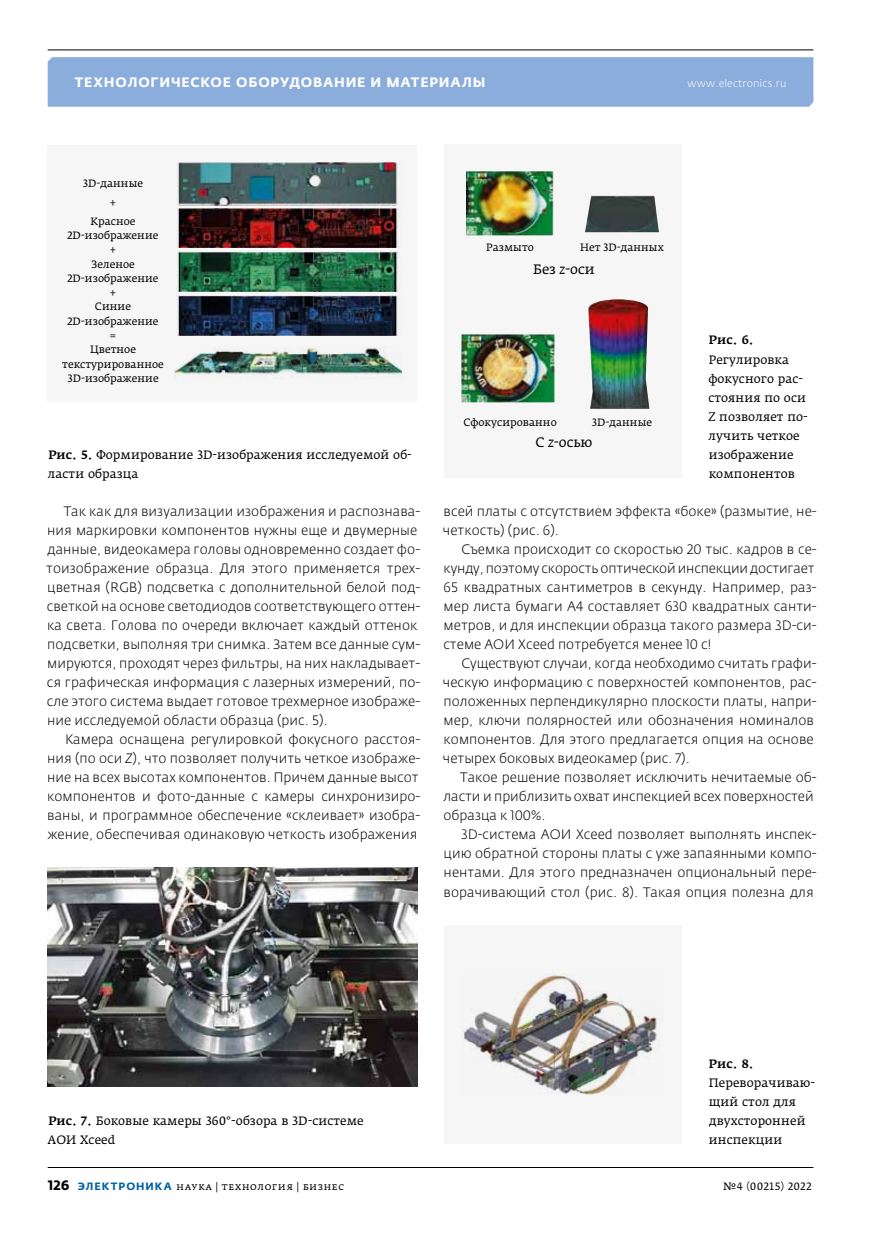
<style>
.page{position:relative;width:881px;height:1234px;background:#fff}
.page>*{position:absolute;margin:0;border:0;box-sizing:border-box;transform-origin:0 0}
.t1{font:300 13.5px/19px "Fedra Sans Pro";letter-spacing:.005em;color:#000}
.t2{font:700 13.5px "Fedra Sans Alt Pro";letter-spacing:.06em;color:#fff}
.t3{font:13.5px "Fedra Serif A Pro";color:#000}
.t4{font:12px/19px "Fedra Serif A Pro";letter-spacing:.005em;color:#000}
.t5{font:500 12px "Fedra Serif A Pro";letter-spacing:.005em;color:#000}
.t6{font:10.5px/14.2px "Fedra Serif A Pro";color:#000;text-align:center}
.t7{font:10.5px "Fedra Serif A Pro";letter-spacing:.02em;color:#000}
.t8{font:300 10.5px "Fedra Sans Pro";letter-spacing:.015em;color:#fff}
.t9{font:10.5px "Fedra Serif A Pro";letter-spacing:.035em;color:#000}
.s1{font-weight:500}
.s2{font-style:italic}
.s3{font-family:"Fedra Serif B Pro";font-style:italic}
.s4{font-family:"Fedra Sans Pro";font-weight:700;font-size:13.5px}
.s5{font-family:"Fedra Sans Alt Pro";font-weight:700;color:#0061a7}
</style>
<div class="page">
<div style="left:48px;top:57px;width:765px;height:50px;background:#8baddc"></div>
<hr style="left:48px;top:49px;width:765px;height:1px;background:#000">
<hr style="left:48px;top:1166px;width:765px;height:1px;background:#000">
<div style="left:48px;top:145px;width:369px;height:256px;background:#f6f6f6"></div>
<img style="left:177px;top:162px;width:222px;height:44px">
<img style="left:177px;top:208px;width:223px;height:39px">
<img style="left:176px;top:252px;width:223px;height:39px">
<img style="left:176px;top:296px;width:223px;height:39px">
<img style="left:174px;top:347px;width:228px;height:32px">
<img style="left:48px;top:867px;width:369px;height:219px">
<div style="left:444px;top:145px;width:237px;height:332px;background:#f6f6f6"></div>
<img style="left:461px;top:171px;width:197px;height:238px">
<div style="left:444px;top:924px;width:237px;height:219px;background:#f6f6f6"></div>
<img style="left:461px;top:973px;width:199px;height:122px">
<p class="t2" style="left:75px;top:74px;width:412px">Технологическое оборудование и материалы</p>
<p class="t8" style="left:687px;top:77px;width:100px">www.electronics.ru</p>
<p class="t6" style="left:83px;top:175px;width:62px;line-height:18.9px">3D-данные +<br>Красное</p>
<p class="t6" style="left:62px;top:229px;width:103px">2D-изображение<br>+<br>Зеленое<br>2D-изображение<br>+<br>Синие<br>2D-изображение<br>=<br>Цветное текстурированное<br>3D-изображение</p>
<p class="t4" style="left:48px;top:445px;width:365px"><span class="s1">Рис. 5.</span> Формирование 3D-изображения исследуемой об‑ ласти образца</p>
<p class="t1" style="left:46px;top:501px;width:375px;text-indent:17px">Так как для визуализации изображения и распознава&shy;ния маркировки компонентов нужны еще и двумерные данные, видеокамера головы одновременно создает фо&shy;тоизображение образца. Для этого применяется трех&shy;цветная (RGB) подсветка с дополнительной белой под&shy;светкой на основе светодиодов соответствующего оттен&shy;ка света. Голова по очереди включает каждый оттенок подсветки, выполняя три снимка. Затем все данные сум&shy;мируются, проходят через фильтры, на них накладывает&shy;ся графическая информация с лазерных измерений, по&shy;сле этого система выдает готовое трехмерное изображе&shy;ние исследуемой области образца (рис. 5).</p>
<p class="t1" style="left:47px;top:729px;width:374px;text-indent:18px">Камера оснащена регулировкой фокусного расстоя&shy;ния (по оси <span class="s2">Z</span>), что позволяет получить четкое изображе&shy;ние на всех высотах компонентов. Причем данные высот компонентов и фото-данные с камеры синхронизиро&shy;ваны, и программное обеспечение «склеивает» изобра&shy;жение, обеспечивая одинаковую четкость изображения</p>
<p class="t6" style="left:486px;top:241px;width:49px">Размыто</p>
<p class="t6" style="left:580px;top:241px;width:85px">Нет 3D-данных</p>
<p class="t3" style="left:533px;top:263px;width:63px">Без <span class="s2">z</span>-оси</p>
<p class="t6" style="left:463px;top:416px;width:95px">Сфокусированно</p>
<p class="t6" style="left:591px;top:416px;width:62px">3D-данные</p>
<p class="t3" style="left:535px;top:437px;width:58px">С <span class="s2">z</span>-осью</p>
<p class="t5" style="left:708px;top:333px;width:46px">Рис. 6.</p>
<p class="t4" style="left:708px;top:350px;width:101px">Регулировка фокусного рас‑ стояния по оси<br><span class="s3">Z</span> позволяет по‑ лучить четкое изображение компонентов</p>
<p class="t1" style="left:443px;top:501px;width:375px">всей платы с отсутствием эффекта «боке» (размытие, не&shy;четкость) (рис. 6).</p>
<p class="t1" style="left:443px;top:539px;width:375px;text-indent:18px">Съемка происходит со скоростью 20 тыс. кадров в се&shy;кунду, поэтому скорость оптической инспекции достигает 65 квадратных сантиметров в секунду. Например, раз&shy;мер листа бумаги А4 составляет 630 квадратных санти&shy;метров, и для инспекции образца такого размера 3D-си&shy;стеме АОИ Xceed потребуется менее 10 с!</p>
<p class="t1" style="left:443px;top:653px;width:375px;text-indent:18px">Существуют случаи, когда необходимо считать графи&shy;ческую информацию с поверхностей компонентов, рас&shy;положенных перпендикулярно плоскости платы, напри&shy;мер, ключи полярностей или обозначения номиналов компонентов. Для этого предлагается опция на основе четырех боковых видеокамер (рис. 7).</p>
<p class="t1" style="left:443px;top:767px;width:375px;text-indent:17px">Такое решение позволяет исключить нечитаемые об&shy;ласти и приблизить охват инспекцией всех поверхностей образца к 100%.</p>
<p class="t1" style="left:443px;top:825px;width:374px;text-align:justify;text-indent:17px">3D-система АОИ Xceed позволяет выполнять инспек&shy;цию обратной стороны платы с уже запаянными компо&shy;нентами. Для этого предназначен опциональный пере&shy;ворачивающий стол (рис. 8). Такая опция полезна для</p>
<p class="t4" style="left:47px;top:1110px;width:317px"><span class="s1">Рис. 7.</span> Боковые камеры 360°-обзора в 3D-системе<br>АОИ Xceed</p>
<p class="t5" style="left:708px;top:1055px;width:46px">Рис. 8.</p>
<p class="t4" style="left:708px;top:1072px;width:106px">Переворачиваю&shy;щий стол для двухсторонней инспекции</p>
<p class="t7" style="left:48px;top:1179px;width:298px"><span class="s4">126</span> <span class="s5">ЭЛЕКТРОНИКА</span> наука | технология | бизнес</p>
<p class="t9" style="left:723px;top:1179px;width:90px">№4 (00215) 2022</p>
</div>
